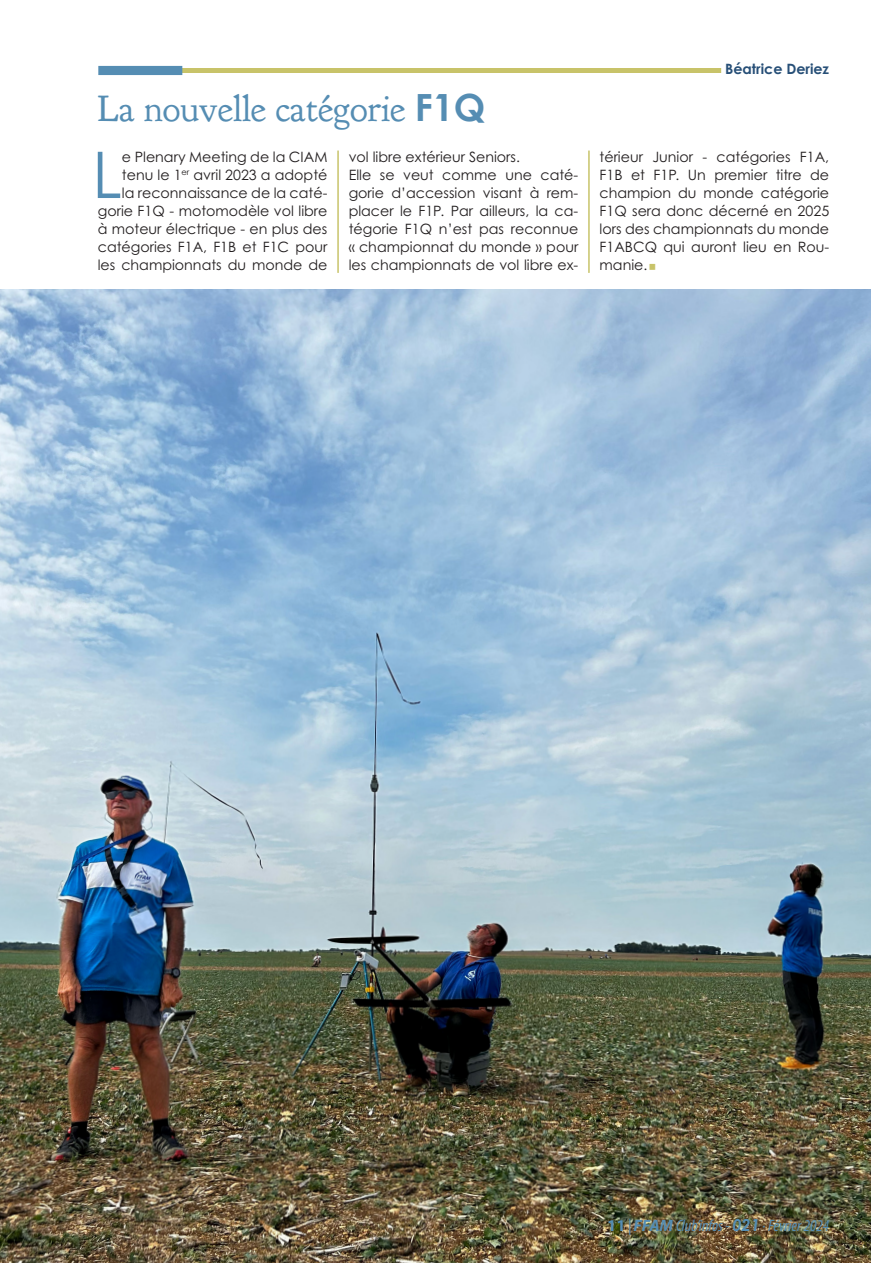
<style>
.page{position:relative;width:893px;height:1263px;background:#fff}
.page>*{position:absolute;margin:0;border:0;box-sizing:border-box;transform-origin:0 0}
.standard_lettrine{font:64.35px "Century Gothic Pro";color:#558db3}
.TITRE_CGFFAM{font:37.5px "Goudy Bookletter 1911";color:#558db3}
.t1{font:italic condensed 16.5px "Myriad Pro";color:#558db3}
.standard_lettrine-2{font:14.25px/18px "Century Gothic Pro";color:#231f20;text-align:justify}
.signature_plus{font:700 14.25px "Century Gothic Pro";color:#274f77}
.s1{font-family:"Century Gothic";font-weight:700}
.s2{font-weight:700;font-style:normal;font-stretch:normal}
.s3{font-weight:700;font-stretch:normal}
.s4{font-family:"Century Gothic Pro";font-weight:700;font-stretch:normal}
</style>
<div class="page">
<hr style="left:338px;top:151px;width:1px;height:122px;background:#c8c369">
<hr style="left:589px;top:151px;width:1px;height:122px;background:#c8c369">
<div style="left:102px;top:68px;width:723px;height:5px;background:#c8c369"></div>
<div style="left:98px;top:66px;width:84px;height:9px;background:#558db3"></div>
<div style="left:721px;top:62px;width:108px;height:15px;background:#fff"></div>
<img style="left:0;top:290px;width:871px;height:973px">
<p class="TITRE_CGFFAM" style="left:98px;top:85px;width:389px">La nouvelle catégorie <span class="s1">F1Q</span></p>
<p class="standard_lettrine-2" style="left:98px;top:148px;width:231px;text-align:right">e Plenary Meeting de la CIAM tenu le 1<sup>er</sup> avril 2023 a adopté<br>la reconnaissance de la caté&shy;gorie F1Q - motomodèle vol libre à moteur électrique - en plus des catégories F1A, F1B et F1C pour les championnats du monde de</p>
<p class="standard_lettrine-2" style="left:349px;top:148px;width:173px">vol libre extérieur Seniors.</p>
<p class="standard_lettrine" style="left:92px;top:136px;width:31px">L</p>
<p class="standard_lettrine-2" style="left:349px;top:166px;width:231px">Elle se veut comme une caté&shy;gorie d’accession visant à rem&shy;placer le F1P. Par ailleurs, la ca&shy;tégorie F1Q n’est pas reconnue « championnat du monde » pour les championnats de vol libre ex-</p>
<p class="signature_plus" style="left:725px;top:60px;width:106px">Béatrice Deriez</p>
<p class="standard_lettrine-2" style="left:600px;top:148px;width:231px">térieur Junior - catégories F1A, F1B et F1P. Un premier titre de champion du monde catégorie F1Q sera donc décerné en 2025 lors des championnats du monde F1ABCQ qui auront lieu en Rou&shy;manie.</p>
<p class="t1" style="left:607px;top:1216px;width:223px"><span class="s2">11</span> | <span class="s3">FFAM</span> Club’infos - <span class="s4">021</span> · Février 2024</p>
</div>
